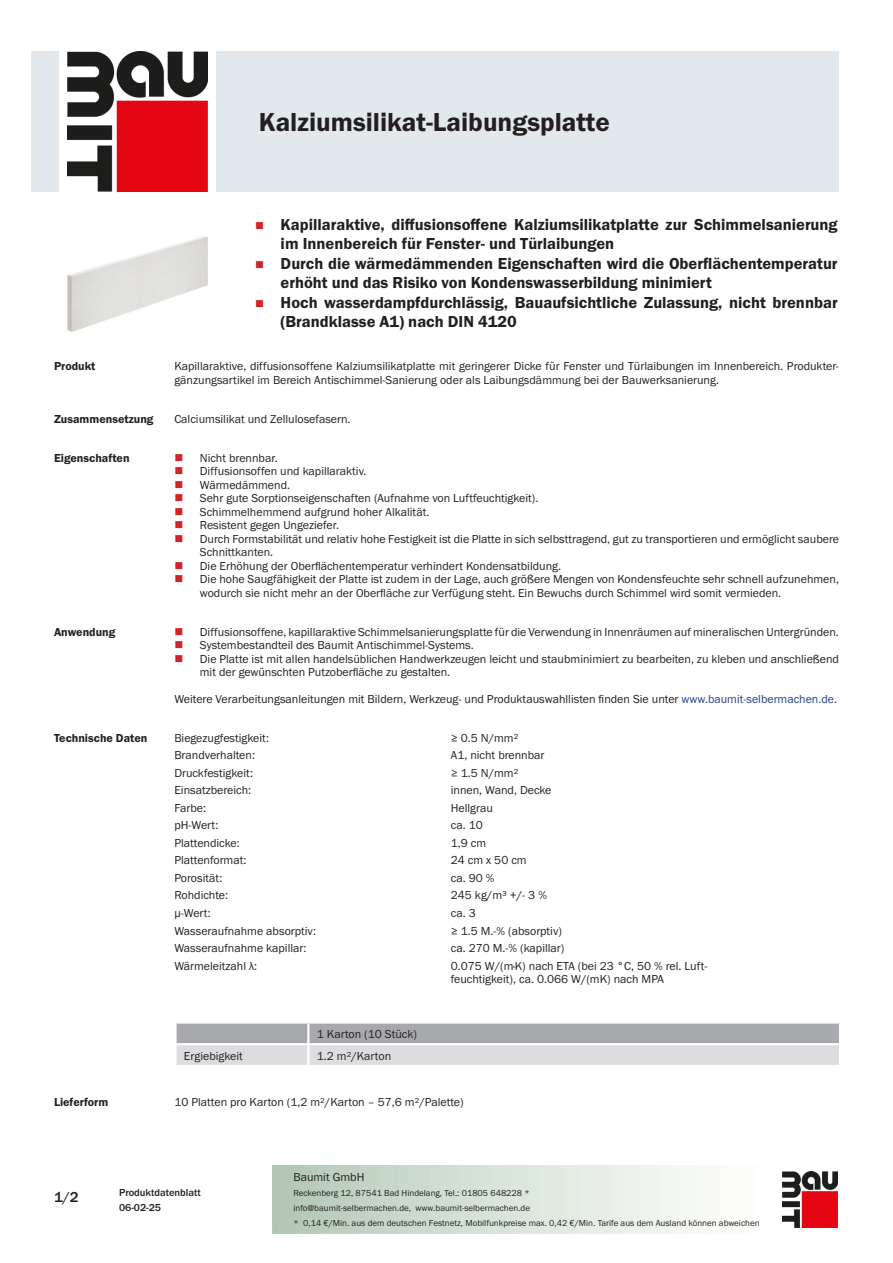
<style>
.page{position:relative;width:893px;height:1263px;background:#fff}
.page>*{position:absolute;margin:0;border:0;box-sizing:border-box;transform-origin:0 0}
.PDS_Produktname{font:27px "BM Franklin Gothic URW Dem";color:#231f20}
.t1{font:16.5px/19.5px "BM Franklin Gothic URW Dem";color:#231f20}
.t2{font:500 15px "BM Franklin Gothic URW";color:#231f20}
.PDS_Standard{font:12px/13.5px "BM Franklin Gothic URW Boo";color:#231f20}
.PDS_Standard_linksbü{font:12px/13.5px "BM Franklin Gothic URW Boo";color:#231f20}
.PDS_Header{font:12px "BM Franklin Gothic URW Dem";color:#231f20}
.t3{font:500 10.5px/15px "BM Franklin Gothic URW";color:#231f20}
.t4{font:9px/15px "BM Franklin Gothic URW Boo";color:#231f20}
.s1{color:#253f8e}
</style>
<div class="page">
<img style="left:782px;top:1171px;width:56px;height:56px">
<div style="left:32px;top:51px;width:27px;height:140px;background:#e2e8eb"></div>
<img style="left:68px;top:51px;width:139px;height:140px">
<div style="left:216px;top:51px;width:623px;height:140px;background:#e2e8eb"></div>
<img style="left:68px;top:236px;width:140px;height:96px">
<svg style="left:177px;top:1023px;width:662px;height:42px;background:#c3c4c7"></svg>
<hr style="left:307px;top:1023px;width:2px;height:20px;background:#fff">
<hr style="left:174px;top:1043px;width:134px;height:2px;background:#fff">
<hr style="left:308px;top:1043px;width:533px;height:2px;background:#fff">
<hr style="left:307px;top:1045px;width:2px;height:20px;background:#fff">
<p class="PDS_Produktname" style="left:259px;top:106px;width:352px">Kalziumsilikat-Laibungsplatte</p>
<p class="t1" style="left:281px;top:215px;width:558px">Kapillaraktive, diffusionsoffene Kalziumsilikatplatte zur Schimmelsanierung im Innenbereich für Fenster- und Türlaibungen</p>
<p class="t1" style="left:281px;top:254px;width:558px">Durch die wärmedämmenden Eigenschaften wird die Oberflächentemperatur erhöht und das Risiko von Kondenswasserbildung minimiert</p>
<p class="t1" style="left:281px;top:293px;width:559px">Hoch wasserdampfdurchlässig, Bauaufsichtliche Zulassung, nicht brennbar (Brandklasse A1) nach DIN 4120</p>
<p class="PDS_Header" style="left:54px;top:359px;width:43px">Produkt</p>
<p class="PDS_Standard" style="left:174px;top:360px;width:666px">Kapillaraktive, diffusionsoffene Kalziumsilikatplatte mit geringerer Dicke für Fenster und Türlaibungen im Innenbereich. Produkter&shy;gänzungsartikel im Bereich Antischimmel-Sanierung oder als Laibungsdämmung bei der Bauwerksanierung.</p>
<p class="PDS_Header" style="left:54px;top:411px;width:101px">Zusammensetzung</p>
<p class="PDS_Standard" style="left:174px;top:412px;width:178px">Calciumsilikat und Zellulosefasern.</p>
<p class="PDS_Header" style="left:54px;top:450px;width:77px">Eigenschaften</p>
<p class="PDS_Standard" style="left:200px;top:451px;width:79px">Nicht brennbar.</p>
<p class="PDS_Standard" style="left:200px;top:465px;width:168px">Diffusionsoffen und kapillaraktiv.</p>
<p class="PDS_Standard" style="left:200px;top:478px;width:92px">Wärmedämmend.</p>
<p class="PDS_Standard" style="left:200px;top:492px;width:340px">Sehr gute Sorptionseigenschaften (Aufnahme von Luftfeuchtigkeit).</p>
<p class="PDS_Standard" style="left:200px;top:505px;width:231px">Schimmelhemmend aufgrund hoher Alkalität.</p>
<p class="PDS_Standard" style="left:200px;top:519px;width:141px">Resistent gegen Ungeziefer.</p>
<p class="PDS_Standard" style="left:200px;top:532px;width:641px">Durch Formstabilität und relativ hohe Festigkeit ist die Platte in sich selbsttragend, gut zu transportieren und ermöglicht saubere<br>Schnittkanten.</p>
<p class="PDS_Standard" style="left:200px;top:559px;width:363px">Die Erhöhung der Oberflächentemperatur verhindert Kondensatbildung.</p>
<p class="PDS_Standard" style="left:200px;top:573px;width:641px">Die hohe Saugfähigkeit der Platte ist zudem in der Lage, auch größere Mengen von Kondensfeuchte sehr schnell aufzunehmen, wodurch sie nicht mehr an der Oberfläche zur Verfügung steht. Ein Bewuchs durch Schimmel wird somit vermieden.</p>
<p class="PDS_Header" style="left:54px;top:624px;width:63px">Anwendung</p>
<p class="PDS_Standard" style="left:200px;top:625px;width:641px">Diffusionsoffene, kapillaraktive Schimmelsanierungsplatte für die Verwendung in Innenräumen auf mineralischen Untergründen.</p>
<p class="PDS_Standard" style="left:200px;top:638px;width:275px">Systembestandteil des Baumit Antischimmel-Systems.</p>
<p class="PDS_Standard" style="left:200px;top:652px;width:641px">Die Platte ist mit allen handelsüblichen Handwerkzeugen leicht und staubminimiert zu bearbeiten, zu kleben und anschließend mit der gewünschten Putzoberfläche zu gestalten.</p>
<p class="PDS_Standard" style="left:174px;top:692px;width:664px">Weitere Verarbeitungsanleitungen mit Bildern, Werkzeug- und Produktauswahllisten finden Sie unter <span class="s1">www.baumit-selbermachen.de</span>.</p>
<p class="PDS_Header" style="left:54px;top:730px;width:95px">Technische Daten</p>
<p class="PDS_Standard_linksbü" style="left:174px;top:731px;width:96px">Biegezugfestigkeit:</p>
<p class="PDS_Standard_linksbü" style="left:451px;top:731px;width:69px">≥ 0.5 N/mm²</p>
<p class="PDS_Standard_linksbü" style="left:174px;top:749px;width:82px">Brandverhalten:</p>
<p class="PDS_Standard_linksbü" style="left:451px;top:749px;width:95px">A1, nicht brennbar</p>
<p class="PDS_Standard_linksbü" style="left:174px;top:766px;width:80px">Druckfestigkeit:</p>
<p class="PDS_Standard_linksbü" style="left:451px;top:766px;width:69px">≥ 1.5 N/mm²</p>
<p class="PDS_Standard_linksbü" style="left:174px;top:784px;width:78px">Einsatzbereich:</p>
<p class="PDS_Standard_linksbü" style="left:451px;top:784px;width:102px">innen, Wand, Decke</p>
<p class="PDS_Standard_linksbü" style="left:174px;top:801px;width:33px">Farbe:</p>
<p class="PDS_Standard_linksbü" style="left:451px;top:801px;width:44px">Hellgrau</p>
<p class="PDS_Standard_linksbü" style="left:174px;top:819px;width:46px">pH-Wert:</p>
<p class="PDS_Standard_linksbü" style="left:451px;top:819px;width:34px">ca. 10</p>
<p class="PDS_Standard_linksbü" style="left:174px;top:836px;width:67px">Plattendicke:</p>
<p class="PDS_Standard_linksbü" style="left:451px;top:836px;width:37px">1,9 cm</p>
<p class="PDS_Standard_linksbü" style="left:174px;top:854px;width:74px">Plattenformat:</p>
<p class="PDS_Standard_linksbü" style="left:451px;top:854px;width:77px">24 cm x 50 cm</p>
<p class="PDS_Standard_linksbü" style="left:174px;top:871px;width:50px">Porosität:</p>
<p class="PDS_Standard_linksbü" style="left:451px;top:871px;width:45px">ca. 90 %</p>
<p class="PDS_Standard_linksbü" style="left:174px;top:889px;width:55px">Rohdichte:</p>
<p class="PDS_Standard_linksbü" style="left:451px;top:889px;width:98px">245 kg/m³ +/- 3 %</p>
<p class="PDS_Standard_linksbü" style="left:174px;top:906px;width:38px">μ-Wert:</p>
<p class="PDS_Standard_linksbü" style="left:451px;top:906px;width:26px">ca. 3</p>
<p class="PDS_Standard_linksbü" style="left:174px;top:924px;width:143px">Wasseraufnahme absorptiv:</p>
<p class="PDS_Standard_linksbü" style="left:451px;top:924px;width:113px">≥ 1.5 M.-% (absorptiv)</p>
<p class="PDS_Standard_linksbü" style="left:174px;top:941px;width:134px">Wasseraufnahme kapillar:</p>
<p class="PDS_Standard_linksbü" style="left:451px;top:941px;width:115px">ca. 270 M.-% (kapillar)</p>
<p class="PDS_Standard_linksbü" style="left:174px;top:959px;width:84px">Wärmeleitzahl λ:</p>
<p class="PDS_Standard_linksbü" style="left:451px;top:959px;width:258px">0.075 W/(m·K) nach ETA (bei 23 °C, 50 % rel. Luft&shy;feuchtigkeit), ca. 0.066 W/(mK) nach MPA</p>
<p class="PDS_Standard_linksbü" style="left:317px;top:1027px;width:102px">1 Karton (10 Stück)</p>
<p class="PDS_Standard_linksbü" style="left:184px;top:1049px;width:60px">Ergiebigkeit</p>
<p class="PDS_Standard_linksbü" style="left:317px;top:1049px;width:76px">1.2 m²/Karton</p>
<p class="PDS_Header" style="left:54px;top:1095px;width:56px">Lieferform</p>
<p class="PDS_Standard" style="left:174px;top:1095px;width:291px">10 Platten pro Karton (1,2 m²/Karton – 57,6 m²/Palette)</p>
<p class="t2" style="left:54px;top:1188px;width:26px">1/2</p>
<p class="t3" style="left:119px;top:1185px;width:83px">Produktdatenblatt<br>06-02-25</p>
<p class="PDS_Standard" style="left:293px;top:1170px;width:73px">Baumit GmbH</p>
<p class="t4" style="left:293px;top:1186px;width:468px">Reckenberg 12, 87541 Bad Hindelang, Tel.: 01805 648228 *<br>info@baumit-selbermachen.de, www.baumit-selbermachen.de<br>* 0,14 €/Min. aus dem deutschen Festnetz, Mobilfunkpreise max. 0,42 €/Min. Tarife aus dem Ausland können abweichen</p>
</div>
